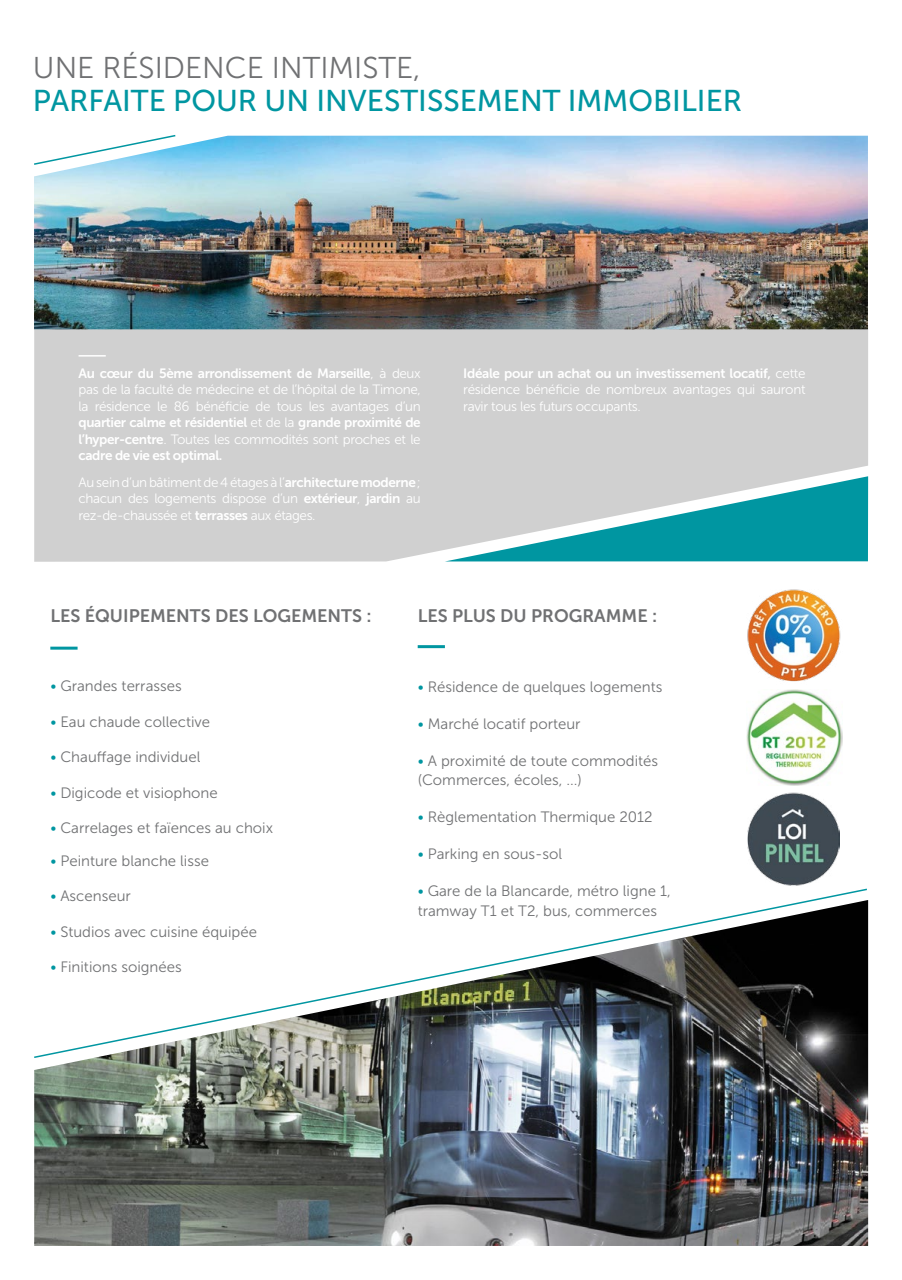
<style>
.page{position:relative;width:902px;height:1280px;background:#fff}
.page>*{position:absolute;margin:0;border:0;box-sizing:border-box;transform-origin:0 0}
.t1{font:30px "Museo Sans 500";color:#0096a1}
.t2{font:30px "Museo Sans 300";color:#707173}
.t3{font:18px "Museo Sans 700";color:#707173}
.t4{font:15px/19.5px "Museo Sans 300";color:#707173}
.t5{font:13.5px/16.5px "Museo Sans 300";letter-spacing:-.03em;color:#fff}
.t6{font:13.5px "Museo Sans 700";letter-spacing:-.03em;color:#fff}
.s1{font-family:"Museo Sans 300"}
.s2{font-family:"Museo Sans 700"}
.s3{color:#0096a1}
</style>
<div class="page">
<img style="left:746px;top:690px;width:96px;height:96px">
<div style="left:34px;top:325px;width:834px;height:237px;background:#d0d0d0"></div>
<img style="left:34px;top:136px;width:833px;height:193px">
<hr style="left:78px;top:355px;width:28px;height:2px;background:#fff">
<img style="left:34px;top:1059px;width:834px;height:187px">
<svg style="left:34px;top:135px;width:143px;height:31px"></svg>
<svg style="left:445px;top:476px;width:423px;height:85px;background:#6eb9be"></svg>
<img style="left:747px;top:589px;width:94px;height:93px">
<img style="left:747px;top:793px;width:91px;height:93px">
<hr style="left:50px;top:647px;width:28px;height:3px;background:#0096a1">
<hr style="left:417px;top:645px;width:28px;height:3px;background:#0096a1">
<svg style="left:34px;top:888px;width:834px;height:171px"></svg>
<h1 class="t2" style="left:33px;top:51px;width:389px">UNE RÉSIDENCE INTIMISTE,</h1>
<h1 class="t1" style="left:33px;top:84px;width:710px">PARFAITE POUR UN INVESTISSEMENT IMMOBILIER</h1>
<p class="t6" style="left:78px;top:366px;width:344px">Au cœur du 5ème arrondissement de Marseille<span class="s1">, à deux</span></p>
<p class="t5" style="left:78px;top:381px;width:344px">pas de la faculté de médecine et de l’hôpital de la Timone, la résidence le 86 bénéficie de tous les avantages d’un</p>
<p class="t6" style="left:78px;top:415px;width:343px">quartier calme et résidentiel <span class="s1">et de la</span> grande proximité de</p>
<p class="t5" style="left:78px;top:431px;width:344px"><span class="s2">l’hyper-centre</span>. Toutes les commodités sont proches et le</p>
<p class="t6" style="left:78px;top:448px;width:145px">cadre de vie est optimal.</p>
<p class="t5" style="left:78px;top:474px;width:343px;text-align:justify">Au sein d’un bâtiment de 4 étages à l’<span class="s2">architecture moderne</span> ; chacun des logements dispose d’un <span class="s2">extérieur</span>, <span class="s2">jardin</span> au rez-de-chaussée et <span class="s2">terrasses</span> aux étages.</p>
<p class="t6" style="left:463px;top:366px;width:343px">Idéale pour un achat ou un investissement locatif, <span class="s1">cette</span></p>
<p class="t5" style="left:463px;top:381px;width:344px">résidence bénéficie de nombreux avantages qui sauront ravir tous les futurs occupants.</p>
<p class="t3" style="left:50px;top:605px;width:323px">LES ÉQUIPEMENTS DES LOGEMENTS :</p>
<p class="t4" style="left:50px;top:676px;width:133px"><span class="s3">•</span> Grandes terrasses</p>
<p class="t4" style="left:50px;top:712px;width:161px"><span class="s3">•</span> Eau chaude collective</p>
<p class="t4" style="left:50px;top:747px;width:152px"><span class="s3">•</span> Chauffage individuel</p>
<p class="t4" style="left:50px;top:783px;width:169px"><span class="s3">•</span> Digicode et visiophone</p>
<p class="t4" style="left:50px;top:818px;width:224px"><span class="s3">•</span> Carrelages et faïences au choix</p>
<p class="t4" style="left:50px;top:851px;width:160px"><span class="s3">•</span> Peinture blanche lisse</p>
<p class="t4" style="left:50px;top:886px;width:82px"><span class="s3">•</span> Ascenseur</p>
<p class="t4" style="left:50px;top:922px;width:208px"><span class="s3">•</span> Studios avec cuisine équipée</p>
<p class="t4" style="left:50px;top:957px;width:133px"><span class="s3">•</span> Finitions soignées</p>
<p class="t3" style="left:417px;top:605px;width:241px">LES PLUS DU PROGRAMME :</p>
<p class="t4" style="left:417px;top:677px;width:246px"><span class="s3">•</span> Résidence de quelques logements</p>
<p class="t4" style="left:417px;top:714px;width:164px"><span class="s3">•</span> Marché locatif porteur</p>
<p class="t4" style="left:417px;top:751px;width:242px"><span class="s3">•</span> A proximité de toute commodités (Commerces, écoles, ...)</p>
<p class="t4" style="left:417px;top:807px;width:236px"><span class="s3">•</span> Règlementation Thermique 2012</p>
<p class="t4" style="left:417px;top:844px;width:146px"><span class="s3">•</span> Parking en sous-sol</p>
<p class="t4" style="left:417px;top:881px;width:254px"><span class="s3">•</span> Gare de la Blancarde, métro ligne 1, tramway T1 et T2, bus, commerces</p>
</div>
